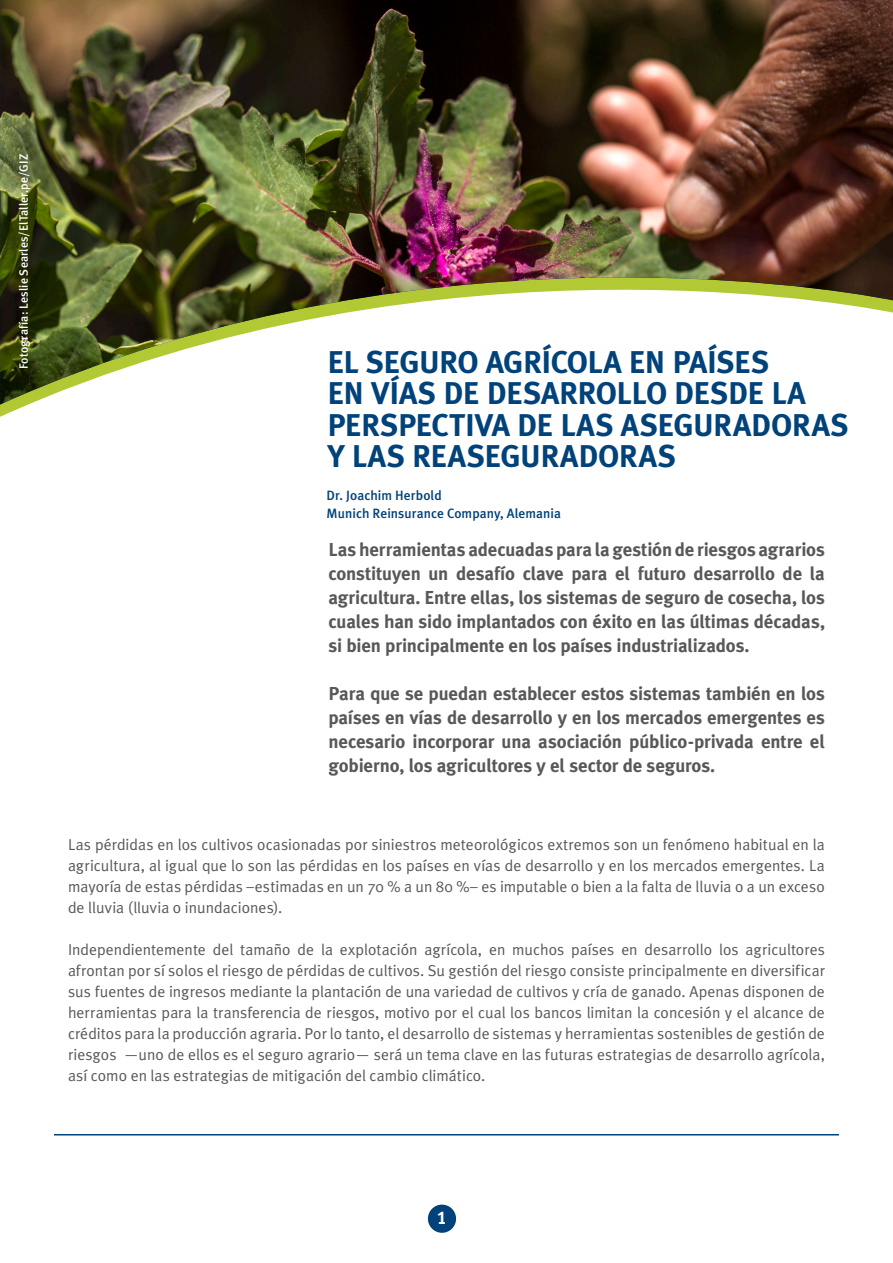
<style>
.page{position:relative;width:893px;height:1263px;background:#fff}
.page>*{position:absolute;margin:0;border:0;box-sizing:border-box;transform-origin:0 0}
.Párrafo_normal{font:700 31.5px/31.5px "Meta Plus";letter-spacing:-.02em;color:#004279}
.Párrafo_normal-2{font:700 18.75px/24px "Meta Plus";letter-spacing:-.01em;color:#57585a;text-align:justify}
.Párrafo_normal-3{font:18.3px "Meta Plus Bold Caps";color:#fff}
.Párrafo_normal-4{font:15.75px/21px "Meta Plus Normal";color:#57585a;text-align:justify}
.Párrafo_normal-5{font:500 13.5px "Meta Plus";letter-spacing:.005em;color:#004279}
.Párrafo_normal-6{font:500 12px "Meta Plus";letter-spacing:.01em;color:#fff}
</style>
<div class="page">
<img style="left:0;top:0;width:893px;height:405px">
<hr style="left:54px;top:1134px;width:785px;height:1px;background:#004279">
<div style="left:428px;top:1204px;width:28px;height:29px;background:#004279;border-radius:50%"></div>
<p class="Párrafo_normal-6" style="left:17px;top:369px;width:216px;rotate:-90deg">Fotografía: Leslie Searles/ElTaller.pe/GIZ</p>
<p class="Párrafo_normal" style="left:327px;top:346px;width:523px">EL SEGURO AGRÍCOLA EN PAÍSES<br>EN VÍAS DE DESARROLLO DESDE LA<br>PERSPECTIVA DE LAS ASEGURADORAS</p>
<p class="Párrafo_normal" style="left:327px;top:440px;width:350px">Y LAS REASEGURADORAS</p>
<p class="Párrafo_normal-5" style="left:327px;top:487px;width:117px">Dr. Joachim Herbold</p>
<p class="Párrafo_normal-5" style="left:327px;top:505px;width:236px">Munich Reinsurance Company, Alemania</p>
<p class="Párrafo_normal-2" style="left:328px;top:538px;width:498px">Las herramientas adecuadas para la gestión de riesgos agrarios constituyen un desafío clave para el futuro desarrollo de la agricultura. Entre ellas, los sistemas de seguro de cosecha, los cuales han sido implantados con éxito en las últimas décadas, si bien principalmente en los países industrializados.</p>
<p class="Párrafo_normal-2" style="left:328px;top:682px;width:498px">Para que se puedan establecer estos sistemas también en los países en vías de desarrollo y en los mercados emergentes es necesario incorporar una asociación público-privada entre el gobierno, los agricultores y el sector de seguros.</p>
<p class="Párrafo_normal-4" style="left:68px;top:834px;width:758px">Las pérdidas en los cultivos ocasionadas por siniestros meteorológicos extremos son un fenómeno habitual en la agricultura, al igual que lo son las pérdidas en los países en vías de desarrollo y en los mercados emergentes. La mayoría de estas pérdidas –estimadas en un 70 % a un 80 %– es imputable o bien a la falta de lluvia o a un exceso de lluvia (lluvia o inundaciones).</p>
<p class="Párrafo_normal-4" style="left:68px;top:939px;width:758px">Independientemente del tamaño de la explotación agrícola, en muchos países en desarrollo los agricultores afrontan por sí solos el riesgo de pérdidas de cultivos. Su gestión del riesgo consiste principalmente en diversificar sus fuentes de ingresos mediante la plantación de una variedad de cultivos y cría de ganado. Apenas disponen de herramientas para la transferencia de riesgos, motivo por el cual los bancos limitan la concesión y el alcance de créditos para la producción agraria. Por lo tanto, el desarrollo de sistemas y herramientas sostenibles de gestión de riesgos —uno de ellos es el seguro agrario— será un tema clave en las futuras estrategias de desarrollo agrícola, así como en las estrategias de mitigación del cambio climático.</p>
<p class="Párrafo_normal-3" style="left:437px;top:1207px;width:11px">1</p>
</div>
